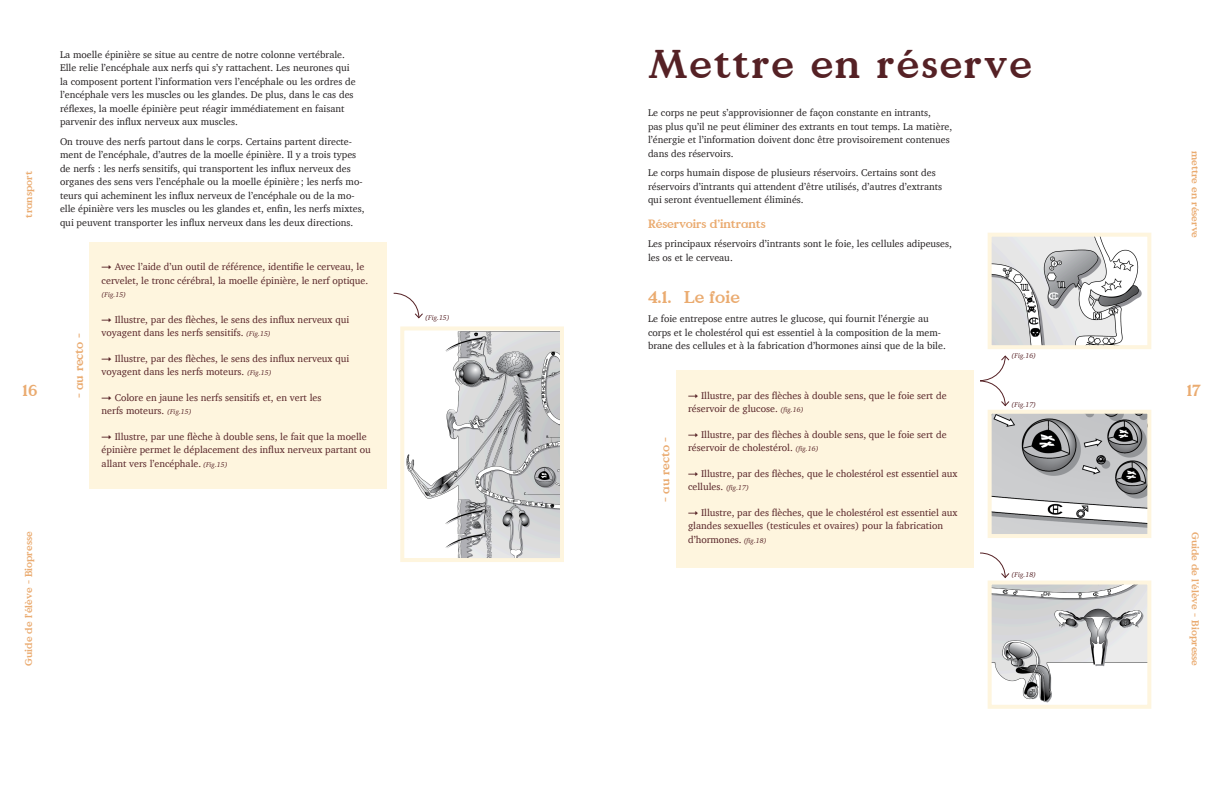
<style>
.page{position:relative;width:1224px;height:792px;background:#fff}
.page>*{position:absolute;margin:0;border:0;box-sizing:border-box;transform-origin:0 0}
.Grands_titres{font:40px "Value Serif";letter-spacing:.05em;color:#552125}
.t1{font:17px "Value Serif";color:#eaab70}
.t2{font:16px "Value Serif";color:#eaab70}
.appareils_sensoriels{font:12px "Value Serif";letter-spacing:-.01em;color:#eaab70}
.Texte_courant{font:10px/13.5px "Charter";color:#231f20}
.texte-boite{font:10px/13.5px "Charter";color:#552125}
.t3{font:10px "Value Serif";color:#eaab70}
.texte-boite-2{font:italic 7px "Charter";color:#552125}
.s1{font-family:"Circular Std"}
.s2{font-style:italic;font-size:7px}
</style>
<div class="page">
<div style="left:90px;top:242px;width:297px;height:247px;background:#fef5de"></div>
<svg style="left:393px;top:292px;width:30px;height:27px"></svg>
<svg style="left:400px;top:326px;width:164px;height:236px"></svg>
<div style="left:676px;top:371px;width:298px;height:197px;background:#fef5de"></div>
<svg style="left:980px;top:232px;width:172px;height:306px"></svg>
<svg style="left:980px;top:552px;width:172px;height:157px"></svg>
<p class="t3" style="left:23px;top:218px;width:48px;rotate:-90deg">transport</p>
<h3 class="t2" style="left:23px;top:381px;width:16px">16</h3>
<p class="Texte_courant" style="left:60px;top:47px;width:297px">La moelle épinière se situe au centre de notre colonne vertébrale.<br>Elle relie l’encéphale aux nerfs qui s’y rattachent. Les neurones qui la composent portent l’information vers l’encéphale ou les ordres de l’encéphale vers les muscles ou les glandes. De plus, dans le cas des réflexes, la moelle épinière peut réagir immédiatement en faisant parvenir des influx nerveux aux muscles.</p>
<p class="Texte_courant" style="left:60px;top:134px;width:306px">On trouve des nerfs partout dans le corps. Certains partent directe&shy;ment de l’encéphale, d’autres de la moelle épinière. Il y a trois types de nerfs : les nerfs sensitifs, qui transportent les influx nerveux des organes des sens vers l’encéphale ou la moelle épinière ; les nerfs mo&shy;teurs qui acheminent les influx nerveux de l’encéphale ou de la mo&shy;elle épinière vers les muscles ou les glandes et, enfin, les nerfs mixtes, qui peuvent transporter les influx nerveux dans les deux directions.</p>
<p class="appareils_sensoriels" style="left:72px;top:398px;width:67px;rotate:-90deg">- au recto -</p>
<p class="texte-boite" style="left:102px;top:260px;width:268px"><span class="s1">→</span> Avec l’aide d’un outil de référence, identifie le cerveau, le cervelet, le tronc cérébral, la moelle épinière, le nerf optique.</p>
<p class="texte-boite-2" style="left:102px;top:289px;width:26px">(Fig.15)</p>
<p class="texte-boite" style="left:102px;top:313px;width:249px"><span class="s1">→</span> Illustre, par des flèches, le sens des influx nerveux qui voyagent dans les nerfs sensitifs. <span class="s2">(Fig.15)</span></p>
<p class="texte-boite" style="left:102px;top:352px;width:249px"><span class="s1">→</span> Illustre, par des flèches, le sens des influx nerveux qui voyagent dans les nerfs moteurs. <span class="s2">(Fig.15)</span></p>
<p class="texte-boite" style="left:102px;top:391px;width:221px"><span class="s1">→</span> Colore en jaune les nerfs sensitifs et, en vert les nerfs moteurs. <span class="s2">(Fig.15)</span></p>
<p class="texte-boite" style="left:102px;top:430px;width:271px"><span class="s1">→</span> Illustre, par une flèche à double sens, le fait que la moelle épinière permet le déplacement des influx nerveux partant ou allant vers l’encéphale. <span class="s2">(Fig.15)</span></p>
<p class="t3" style="left:23px;top:666px;width:136px;rotate:-90deg">Guide de l’élève - Biopresse</p>
<p class="texte-boite-2" style="left:425px;top:312px;width:26px">(Fig.15)</p>
<p class="Grands_titres" style="left:648px;top:40px;width:385px">Mettre en réserve</p>
<p class="Texte_courant" style="left:648px;top:106px;width:306px">Le corps ne peut s’approvisionner de façon constante en intrants,<br>pas plus qu’il ne peut éliminer des extrants en tout temps. La matière, l’énergie et l’information doivent donc être provisoirement contenues dans des réservoirs.</p>
<p class="Texte_courant" style="left:648px;top:166px;width:296px">Le corps humain dispose de plusieurs réservoirs. Certains sont des réservoirs d’intrants qui attendent d’être utilisés, d’autres d’extrants qui seront éventuellement éliminés.</p>
<p class="appareils_sensoriels" style="left:648px;top:216px;width:119px">Réservoirs d’intrants</p>
<p class="Texte_courant" style="left:648px;top:237px;width:306px">Les principaux réservoirs d’intrants sont le foie, les cellules adipeuses, les os et le cerveau.</p>
<p class="t1" style="left:648px;top:286px;width:93px">4.1. Le foie</p>
<p class="Texte_courant" style="left:648px;top:312px;width:299px">Le foie entrepose entre autres le glucose, qui fournit l’énergie au corps et le cholestérol qui est essentiel à la composition de la mem&shy;brane des cellules et à la fabrication d’hormones ainsi que de la bile.</p>
<p class="appareils_sensoriels" style="left:658px;top:502px;width:67px;rotate:-90deg">- au recto -</p>
<p class="texte-boite" style="left:688px;top:388px;width:260px"><span class="s1">→</span> Illustre, par des flèches à double sens, que le foie sert de réservoir de glucose. <span class="s2">(fig.16)</span></p>
<p class="texte-boite" style="left:688px;top:427px;width:260px"><span class="s1">→</span> Illustre, par des flèches à double sens, que le foie sert de réservoir de cholestérol. <span class="s2">(fig.16)</span></p>
<p class="texte-boite" style="left:688px;top:466px;width:271px"><span class="s1">→</span> Illustre, par des flèches, que le cholestérol est essentiel aux cellules. <span class="s2">(fig.17)</span></p>
<p class="texte-boite" style="left:688px;top:505px;width:271px"><span class="s1">→</span> Illustre, par des flèches, que le cholestérol est essentiel aux glandes sexuelles (testicules et ovaires) pour la fabrication d’hormones. <span class="s2">(fig.18)</span></p>
<p class="texte-boite-2" style="left:1012px;top:350px;width:26px">(Fig.16)</p>
<p class="texte-boite-2" style="left:1012px;top:398px;width:26px">(Fig.17)</p>
<p class="texte-boite-2" style="left:1012px;top:569px;width:26px">(Fig.18)</p>
<p class="t3" style="left:1201px;top:151px;width:89px;rotate:90deg">mettre en réserve</p>
<h3 class="t2" style="left:1187px;top:381px;width:16px">17</h3>
<p class="t3" style="left:1201px;top:532px;width:136px;rotate:90deg">Guide de l’élève - Biopresse</p>
</div>
